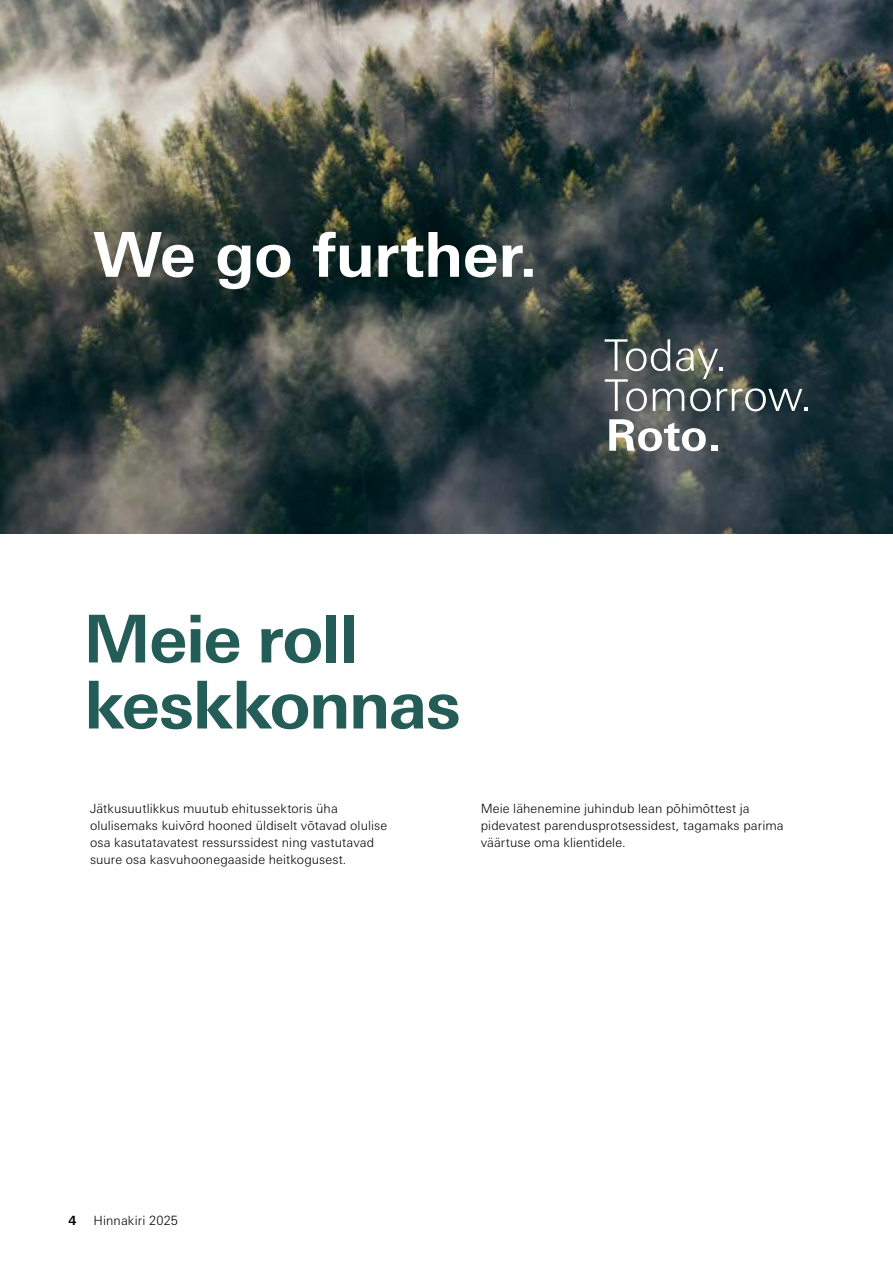
<style>
.page{position:relative;width:893px;height:1263px;background:#fff}
.page>*{position:absolute;margin:0;border:0;box-sizing:border-box;transform-origin:0 0}
.t1{font:700 66px/66px "Univers Next W1 G";letter-spacing:-.025em;color:#245d57}
.t2{font:300 12.75px/17.2px "Univers Next W1 G";letter-spacing:.005em;color:#000}
.t3{font:700 12.75px "Univers Next W1 G";color:#000}
</style>
<div class="page">
<img style="left:0;top:0;width:893px;height:533px">
<svg style="left:94px;top:232px;width:439px;height:57px"></svg>
<svg style="left:605px;top:339px;width:65px;height:32px"></svg>
<svg style="left:676px;top:348px;width:46px;height:31px"></svg>
<svg style="left:609px;top:419px;width:108px;height:32px"></svg>
<svg style="left:605px;top:379px;width:42px;height:32px"></svg>
<svg style="left:653px;top:389px;width:31px;height:22px"></svg>
<svg style="left:690px;top:388px;width:21px;height:23px"></svg>
<svg style="left:717px;top:388px;width:90px;height:23px"></svg>
<h1 class="t1" style="left:83px;top:606px;width:379px">Meie roll keskkonnas</h1>
<p class="t2" style="left:90px;top:799px;width:299px">Jätkusuutlikkus muutub ehitussektoris üha olulisemaks kuivõrd hooned üldiselt võtavad olulise osa kasutatavatest ressurssidest ning vastutavad suure osa kasvuhoonegaaside heitkogusest.</p>
<p class="t2" style="left:481px;top:799px;width:304px">Meie lähenemine juhindub lean põhimõttest ja pidevatest parendusprotsessidest, tagamaks parima väärtuse oma klientidele.</p>
<p class="t3" style="left:69px;top:1212px;width:10px">4</p>
<p class="t2" style="left:94px;top:1211px;width:86px">Hinnakiri 2025</p>
</div>
